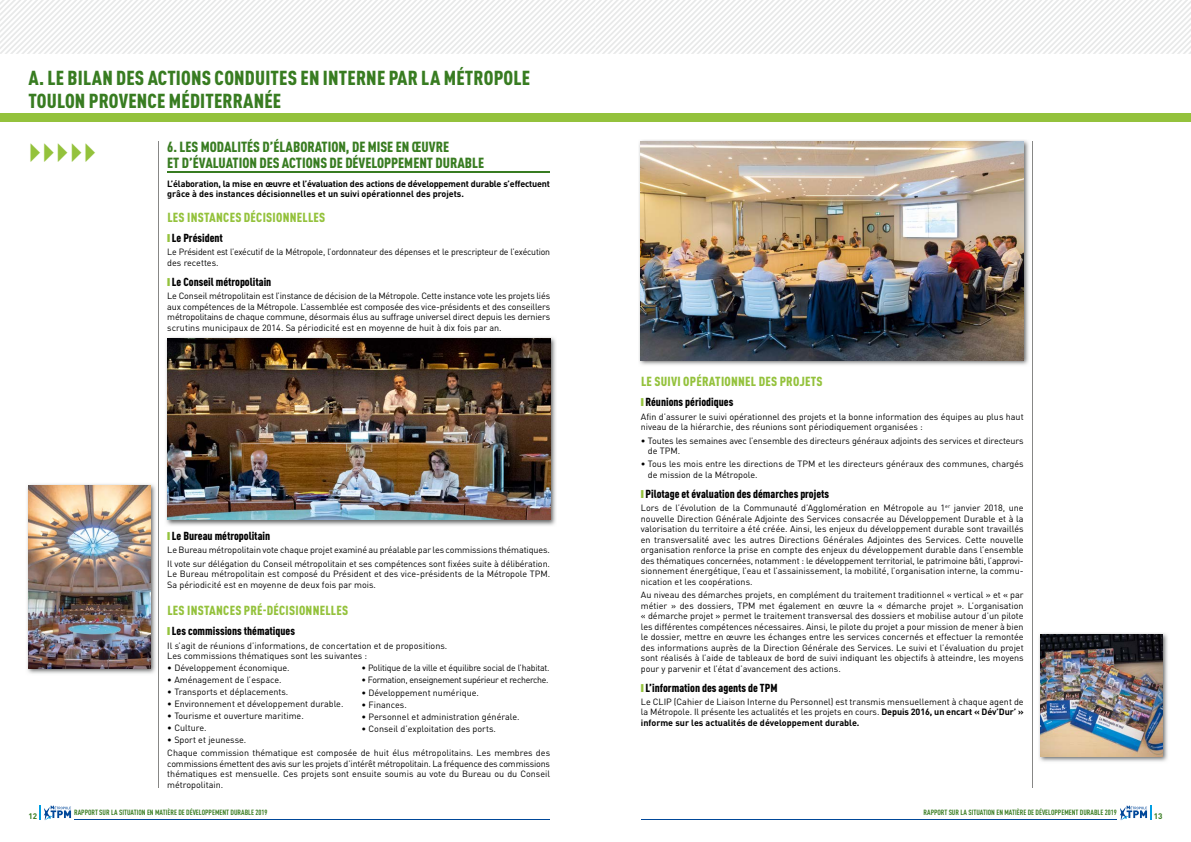
<style>
.page{position:relative;width:1191px;height:842px;background:#fff}
.page>*{position:absolute;margin:0;border:0;box-sizing:border-box;transform-origin:0 0}
.t1{font:900 condensed 20px/23px "DIN Pro";letter-spacing:.01em;color:#387c21}
.t2{font:900 condensed 14.5px/15.5px "DIN Pro";color:#387c21}
.t3{font:900 condensed 13px "DIN Pro";letter-spacing:.02em;color:#94c23c}
.t4{font:900 condensed 11.5px "DIN Pro";color:#000}
.t5{font:9px/10.5px "DIN Pro";color:#000}
.t6{font:9px/10.5px "DIN Pro";letter-spacing:-.02em;color:#000}
.t7{font:700 9px/10.5px "DIN Pro";letter-spacing:-.02em;color:#000}
.t8{font:9px "DIN Pro";letter-spacing:-.03em;color:#000}
.t9{font:700 8px "DIN Pro";color:#387c21}
.t10{font:700 condensed 7.5px "DIN Pro";color:#387c21}
.s1{font-weight:700}
</style>
<div class="page">
<hr style="left:641px;top:819px;width:475px;height:1px;background:#004799">
<svg style="left:1119px;top:805px;width:32px;height:15px"></svg>
<div style="left:595px;top:113px;width:596px;height:9px;background:#94c23c"></div>
<hr style="left:1032px;top:142px;width:1px;height:646px;background:#878786">
<hr style="left:75px;top:819px;width:475px;height:1px;background:#004799">
<svg style="left:39px;top:805px;width:32px;height:15px"></svg>
<div style="left:0;top:113px;width:595px;height:9px;background:#94c23c"></div>
<hr style="left:158px;top:142px;width:1px;height:646px;background:#878786">
<svg style="left:0;top:0;width:1191px;height:54px"></svg>
<hr style="left:167px;top:171px;width:383px;height:1px;background:#387c21">
<img style="left:166px;top:337px;width:390px;height:189px">
<img style="left:167px;top:338px;width:383px;height:182px">
<img style="left:639px;top:140px;width:390px;height:225px">
<img style="left:641px;top:142px;width:382px;height:218px">
<img style="left:27px;top:484px;width:129px;height:190px">
<img style="left:28px;top:485px;width:122px;height:184px">
<img style="left:1039px;top:633px;width:129px;height:129px">
<img style="left:1040px;top:634px;width:122px;height:122px">
<h1 class="t1" style="left:29px;top:64px;width:503px">A. LE BILAN DES ACTIONS CONDUITES EN INTERNE PAR LA MÉTROPOLE<br>TOULON PROVENCE MÉDITERRANÉE</h1>
<h2 class="t2" style="left:167px;top:138px;width:318px">6. LES MODALITÉS D’ÉLABORATION, DE MISE EN ŒUVRE<br>ET D’ÉVALUATION DES ACTIONS DE DÉVELOPPEMENT DURABLE</h2>
<p class="t7" style="left:167px;top:177px;width:384px">L’élaboration, la mise en œuvre et l’évaluation des actions de développement durable s’effectuent grâce à des instances décisionnelles et un suivi opérationnel des projets.</p>
<h3 class="t3" style="left:167px;top:207px;width:159px">LES INSTANCES DÉCISIONNELLES</h3>
<p class="t4" style="left:172px;top:229px;width:53px">Le Président</p>
<p class="t6" style="left:167px;top:246px;width:384px">Le Président est l’exécutif de la Métropole, l’ordonnateur des dépenses et le prescripteur de l’exécution des recettes.</p>
<p class="t4" style="left:172px;top:273px;width:101px">Le Conseil métropolitain</p>
<p class="t5" style="left:167px;top:290px;width:384px;text-align:justify">Le Conseil métropolitain est l’instance de décision de la Métropole. Cette instance vote les projets liés aux compétences de la Métropole. L’assemblée est composée des vice-présidents et des conseillers métropolitains de chaque commune, désormais élus au suffrage universel direct depuis les derniers scrutins municipaux de 2014. Sa périodicité est en moyenne de huit à dix fois par an.</p>
<p class="t9" style="left:28px;top:810px;width:10px">12</p>
<p class="t4" style="left:172px;top:527px;width:100px">Le Bureau métropolitain</p>
<p class="t5" style="left:167px;top:542px;width:384px;line-height:13.4px">Le Bureau métropolitain vote chaque projet examiné au préalable par les commissions thématiques.<br>Il vote sur délégation du Conseil métropolitain et ses compétences sont fixées suite à délibération.</p>
<p class="t5" style="left:167px;top:568px;width:384px">Le Bureau métropolitain est composé du Président et des vice-présidents de la Métropole TPM.<br>Sa périodicité est en moyenne de deux fois par mois.</p>
<h3 class="t3" style="left:167px;top:600px;width:182px">LES INSTANCES PRÉ-DÉCISIONNELLES</h3>
<p class="t4" style="left:172px;top:622px;width:125px">Les commissions thématiques</p>
<p class="t5" style="left:167px;top:639px;width:281px">Il s’agit de réunions d’informations, de concertation et de propositions.<br>Les commissions thématiques sont les suivantes :</p>
<p class="t5" style="left:167px;top:662px;width:124px">• Développement économique.</p>
<p class="t5" style="left:167px;top:674px;width:116px">• Aménagement de l’espace.</p>
<p class="t5" style="left:167px;top:686px;width:123px">• Transports et déplacements.</p>
<p class="t5" style="left:167px;top:698px;width:178px">• Environnement et développement durable.</p>
<p class="t5" style="left:167px;top:709px;width:138px">• Tourisme et ouverture maritime.</p>
<p class="t5" style="left:167px;top:721px;width:41px">• Culture.</p>
<p class="t5" style="left:167px;top:733px;width:81px">• Sport et jeunesse.</p>
<p class="t6" style="left:361px;top:662px;width:189px">• Politique de la ville et équilibre social de l’habitat.</p>
<p class="t8" style="left:361px;top:673px;width:188px">• Formation, enseignement supérieur et recherche.</p>
<p class="t5" style="left:361px;top:687px;width:119px">• Développement numérique.</p>
<p class="t5" style="left:361px;top:699px;width:47px">• Finances.</p>
<p class="t5" style="left:361px;top:711px;width:160px">• Personnel et administration générale.</p>
<p class="t5" style="left:361px;top:723px;width:136px">• Conseil d’exploitation des ports.</p>
<p class="t5" style="left:167px;top:747px;width:384px;text-align:justify">Chaque commission thématique est composée de huit élus métropolitains. Les membres des commissions émettent des avis sur les projets d’intérêt métropolitain. La fréquence des commissions thématiques est mensuelle. Ces projets sont ensuite soumis au vote du Bureau ou du Conseil métropolitain.</p>
<p class="t10" style="left:74px;top:807px;width:195px">RAPPORT SUR LA SITUATION EN MATIÈRE DE DÉVELOPPEMENT DURABLE 2019</p>
<h3 class="t3" style="left:641px;top:372px;width:183px">LE SUIVI OPÉRATIONNEL DES PROJETS</h3>
<p class="t4" style="left:645px;top:393px;width:89px">Réunions périodiques</p>
<p class="t5" style="left:641px;top:410px;width:384px">Afin d’assurer le suivi opérationnel des projets et la bonne information des équipes au plus haut niveau de la hiérarchie, des réunions sont périodiquement organisées :</p>
<p class="t5" style="left:648px;top:434px;width:377px;text-indent:-7px">• Toutes les semaines avec l’ensemble des directeurs généraux adjoints des services et directeurs de TPM.</p>
<p class="t5" style="left:648px;top:458px;width:377px;text-indent:-7px">• Tous les mois entre les directions de TPM et les directeurs généraux des communes, chargés de mission de la Métropole.</p>
<p class="t4" style="left:645px;top:485px;width:185px">Pilotage et évaluation des démarches projets</p>
<p class="t5" style="left:641px;top:502px;width:384px;text-align:justify">Lors de l’évolution de la Communauté d’Agglomération en Métropole au 1<sup>er</sup> janvier 2018, une nouvelle Direction Générale Adjointe des Services consacrée au Développement Durable et à la valorisation du territoire a été créée. Ainsi, les enjeux du développement durable sont travaillés en transversalité avec les autres Directions Générales Adjointes des Services. Cette nouvelle organisation renforce la prise en compte des enjeux du développement durable dans l’ensemble des thématiques concernées, notamment : le développement territorial, le patrimoine bâti, l’approvi&shy;sionnement énergétique, l’eau et l’assainissement, la mobilité, l’organisation interne, la commu&shy;nication et les coopérations.</p>
<p class="t5" style="left:641px;top:589px;width:384px;text-align:justify">Au niveau des démarches projets, en complément du traitement traditionnel « vertical » et « par métier » des dossiers, TPM met également en œuvre la « démarche projet ». L’organisation « démarche projet » permet le traitement transversal des dossiers et mobilise autour d’un pilote les différentes compétences nécessaires. Ainsi, le pilote du projet a pour mission de mener à bien le dossier, mettre en œuvre les échanges entre les services concernés et effectuer la remontée des informations auprès de la Direction Générale des Services. Le suivi et l’évaluation du projet sont réalisés à l’aide de tableaux de bord de suivi indiquant les objectifs à atteindre, les moyens pour y parvenir et l’état d’avancement des actions.</p>
<p class="t4" style="left:645px;top:678px;width:133px">L’information des agents de TPM</p>
<p class="t5" style="left:641px;top:695px;width:384px;text-align:justify">Le CLIP (Cahier de Liaison Interne du Personnel) est transmis mensuellement à chaque agent de la Métropole. Il présente les actualités et les projets en cours. <span class="s1">Depuis 2016, un encart « Dév’Dur’ » informe sur les actualités de développement durable.</span></p>
<p class="t10" style="left:923px;top:807px;width:195px">RAPPORT SUR LA SITUATION EN MATIÈRE DE DÉVELOPPEMENT DURABLE 2019</p>
<p class="t9" style="left:1154px;top:810px;width:10px">13</p>
</div>
